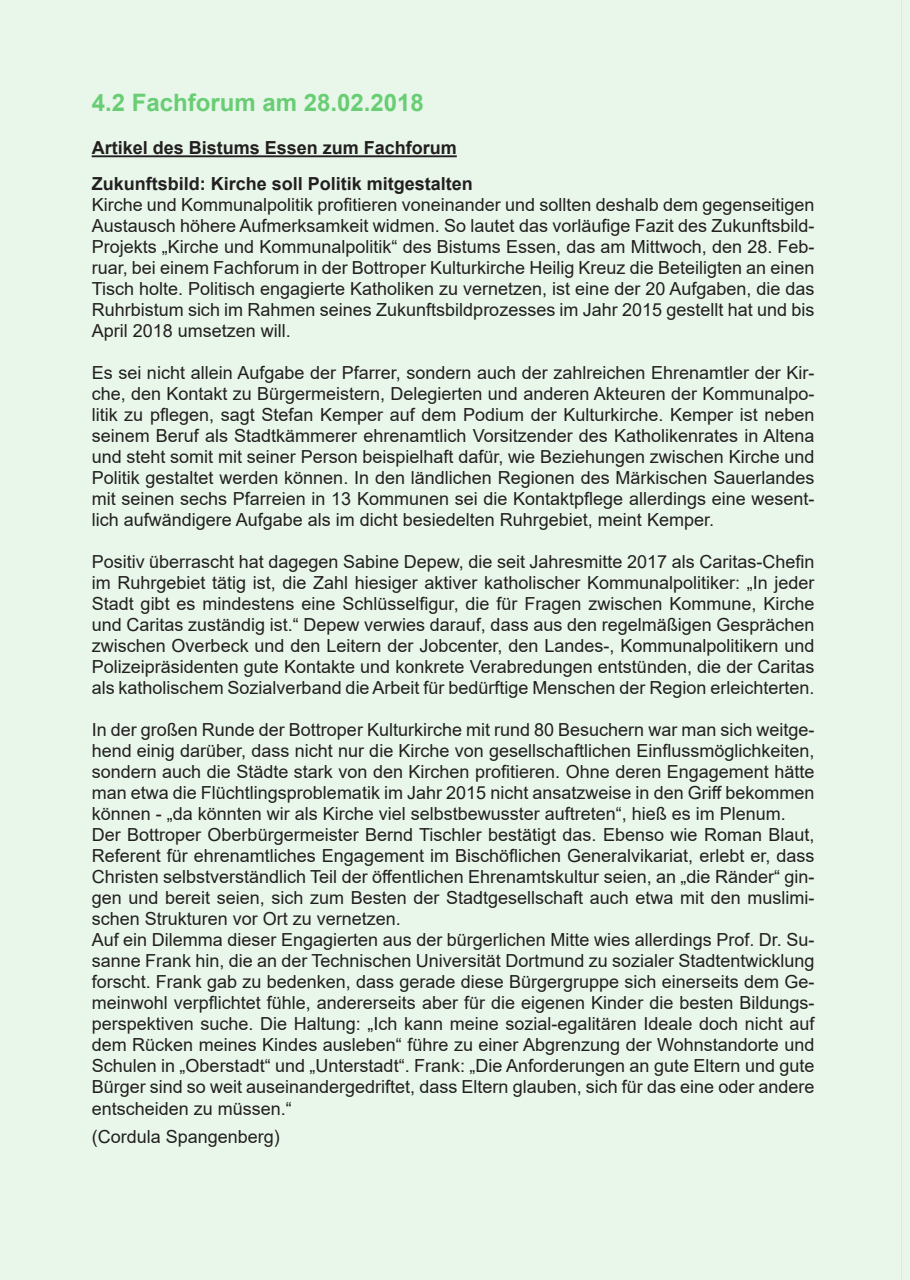
<style>
.page{position:relative;width:910px;height:1280px;background:#fff}
.page>*{position:absolute;margin:0;border:0;box-sizing:border-box;transform-origin:0 0}
.t1{font:700 24px "Arial";color:#68cd73}
.t2{font:18px/21px "Arial";color:#231f20;text-align:justify}
.t3{font:700 18px "Arial";color:#231f20}
</style>
<div class="page">
<div style="left:0;top:0;width:901px;height:1280px;background:#e8f7ea"></div>
<svg style="left:901px;top:0;width:9px;height:1280px;background:#e5f6e8"></svg>
<hr style="left:92px;top:155px;width:365px;height:2px;background:#231f20">
<p class="t1" style="left:92px;top:86px;width:334px">4.2 Fachforum am 28.02.2018</p>
<p class="t3" style="left:92px;top:135px;width:367px">Artikel des Bistums Essen zum Fachforum</p>
<p class="t3" style="left:92px;top:171px;width:383px">Zukunftsbild: Kirche soll Politik mitgestalten</p>
<p class="t2" style="left:92px;top:194px;width:724px">Kirche und Kommunalpolitik profitieren voneinander und sollten deshalb dem gegenseitigen Austausch höhere Aufmerksamkeit widmen. So lautet das vorläufige Fazit des Zukunftsbild-Projekts „Kirche und Kommunalpolitik“ des Bistums Essen, das am Mittwoch, den 28. Feb&shy;ruar, bei einem Fachforum in der Bottroper Kulturkirche Heilig Kreuz die Beteiligten an einen Tisch holte. Politisch engagierte Katholiken zu vernetzen, ist eine der 20 Aufgaben, die das Ruhrbistum sich im Rahmen seines Zukunftsbildprozesses im Jahr 2015 gestellt hat und bis April 2018 umsetzen will.</p>
<p class="t2" style="left:92px;top:362px;width:724px">Es sei nicht allein Aufgabe der Pfarrer, sondern auch der zahlreichen Ehrenamtler der Kir&shy;che, den Kontakt zu Bürgermeistern, Delegierten und anderen Akteuren der Kommunalpo&shy;litik zu pflegen, sagt Stefan Kemper auf dem Podium der Kulturkirche. Kemper ist neben seinem Beruf als Stadtkämmerer ehrenamtlich Vorsitzender des Katholikenrates in Altena und steht somit mit seiner Person beispielhaft dafür, wie Beziehungen zwischen Kirche und Politik gestaltet werden können. In den ländlichen Regionen des Märkischen Sauerlandes mit seinen sechs Pfarreien in 13 Kommunen sei die Kontaktpflege allerdings eine wesent&shy;lich aufwändigere Aufgabe als im dicht besiedelten Ruhrgebiet, meint Kemper.</p>
<p class="t2" style="left:92px;top:551px;width:724px">Positiv überrascht hat dagegen Sabine Depew, die seit Jahresmitte 2017 als Caritas-Chefin im Ruhrgebiet tätig ist, die Zahl hiesiger aktiver katholischer Kommunalpolitiker: „In jeder Stadt gibt es mindestens eine Schlüsselfigur, die für Fragen zwischen Kommune, Kirche und Caritas zuständig ist.“ Depew verwies darauf, dass aus den regelmäßigen Gesprächen zwischen Overbeck und den Leitern der Jobcenter, den Landes-, Kommunalpolitikern und Polizeipräsidenten gute Kontakte und konkrete Verabredungen entstünden, die der Caritas als katholischem Sozialverband die Arbeit für bedürftige Menschen der Region erleichterten.</p>
<p class="t2" style="left:92px;top:719px;width:724px">In der großen Runde der Bottroper Kulturkirche mit rund 80 Besuchern war man sich weitge&shy;hend einig darüber, dass nicht nur die Kirche von gesellschaftlichen Einflussmöglichkeiten, sondern auch die Städte stark von den Kirchen profitieren. Ohne deren Engagement hätte man etwa die Flüchtlingsproblematik im Jahr 2015 nicht ansatzweise in den Griff bekommen können - „da könnten wir als Kirche viel selbstbewusster auftreten“, hieß es im Plenum.</p>
<p class="t2" style="left:92px;top:824px;width:724px">Der Bottroper Oberbürgermeister Bernd Tischler bestätigt das. Ebenso wie Roman Blaut, Referent für ehrenamtliches Engagement im Bischöflichen Generalvikariat, erlebt er, dass Christen selbstverständlich Teil der öffentlichen Ehrenamtskultur seien, an „die Ränder“ gin&shy;gen und bereit seien, sich zum Besten der Stadtgesellschaft auch etwa mit den muslimi&shy;schen Strukturen vor Ort zu vernetzen.</p>
<p class="t2" style="left:92px;top:929px;width:724px">Auf ein Dilemma dieser Engagierten aus der bürgerlichen Mitte wies allerdings Prof. Dr. Su&shy;sanne Frank hin, die an der Technischen Universität Dortmund zu sozialer Stadtentwicklung forscht. Frank gab zu bedenken, dass gerade diese Bürgergruppe sich einerseits dem Ge&shy;meinwohl verpflichtet fühle, andererseits aber für die eigenen Kinder die besten Bildungs&shy;perspektiven suche. Die Haltung: „Ich kann meine sozial-egalitären Ideale doch nicht auf dem Rücken meines Kindes ausleben“ führe zu einer Abgrenzung der Wohnstandorte und Schulen in „Oberstadt“ und „Unterstadt“. Frank: „Die Anforderungen an gute Eltern und gute Bürger sind so weit auseinandergedriftet, dass Eltern glauben, sich für das eine oder andere entscheiden zu müssen.“</p>
<p class="t2" style="left:92px;top:1126px;width:190px">(Cordula Spangenberg)</p>
</div>
